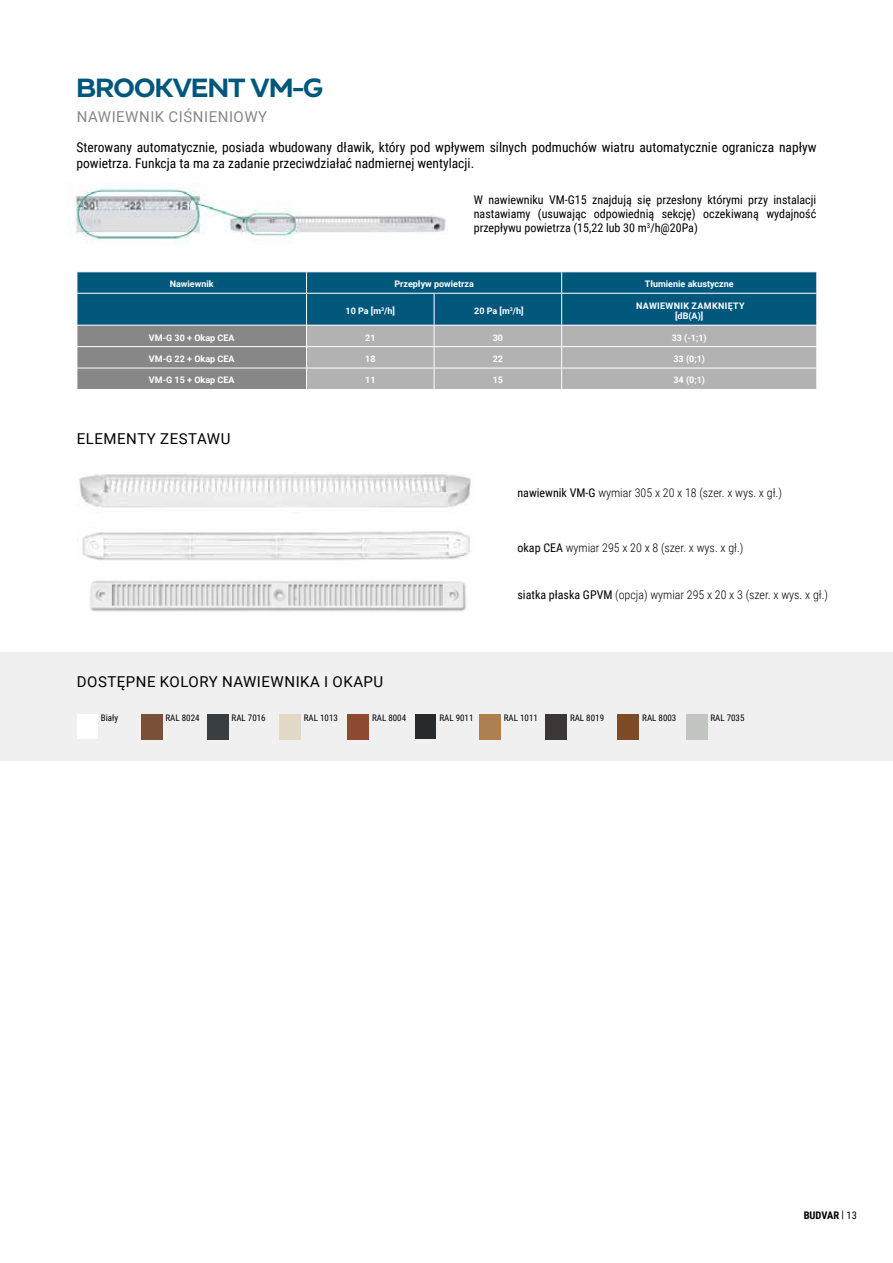
<style>
.page{position:relative;width:893px;height:1263px;background:#fff}
.page>*{position:absolute;margin:0;border:0;box-sizing:border-box;transform-origin:0 0}
.t1{font:700 27px "Bilbao";letter-spacing:-.025em;color:#00577c}
.t2{font:15px "Roboto";letter-spacing:.035em;color:#000}
.t3{font:15px "Roboto";letter-spacing:.035em;color:#878787}
.t4{font:13.5px/16.2px "Roboto Condensed";color:#000}
.t5{font:12px/14.4px "Roboto Condensed";color:#000;text-align:justify}
.t6{font:300 12px "Roboto Condensed";color:#000}
.t7{font:700 10.5px "Roboto Condensed";color:#000}
.t8{font:700 9px "Roboto";color:#fff}
.t9{font:9px "Roboto Condensed";color:#000}
.t10{font:700 9px/10.5px "Roboto";letter-spacing:.035em;color:#fff;text-align:center}
.s1{font-weight:400}
</style>
<div class="page">
<img style="left:68px;top:183px;width:378px;height:60px">
<svg style="left:77px;top:272px;width:740px;height:117px;background:#608696"></svg>
<div style="left:0;top:652px;width:893px;height:109px;background:#f0f0f0"></div>
<div style="left:77px;top:714px;width:20px;height:25px;background:#fff"></div>
<div style="left:415px;top:714px;width:21px;height:25px;background:#27292b"></div>
<div style="left:207px;top:714px;width:21px;height:26px;background:#393e42"></div>
<div style="left:546px;top:714px;width:21px;height:26px;background:#3c3635"></div>
<div style="left:141px;top:714px;width:21px;height:26px;background:#7a5039"></div>
<div style="left:479px;top:714px;width:22px;height:26px;background:#ae7f4f"></div>
<div style="left:279px;top:714px;width:22px;height:26px;background:#e2d9c6"></div>
<div style="left:618px;top:714px;width:21px;height:26px;background:#7d4b26"></div>
<div style="left:348px;top:714px;width:21px;height:26px;background:#8e4a31"></div>
<div style="left:686px;top:714px;width:21px;height:26px;background:#c3c5c2"></div>
<img style="left:90px;top:580px;width:376px;height:32px">
<img style="left:79px;top:474px;width:392px;height:34px">
<img style="left:82px;top:531px;width:389px;height:30px">
<h1 class="t1" style="left:77px;top:69px;width:248px">BROOKVENT VM-G</h1>
<p class="t3" style="left:77px;top:106px;width:192px">NAWIEWNIK CIŚNIENIOWY</p>
<p class="t4" style="left:77px;top:139px;width:741px">Sterowany automatycznie, posiada wbudowany dławik, który pod wpływem silnych podmuchów wiatru automatycznie ogranicza napływ powietrza. Funkcja ta ma za zadanie przeciwdziałać nadmiernej wentylacji.</p>
<p class="t5" style="left:474px;top:192px;width:344px">W nawiewniku VM-G15 znajdują się przesłony którymi przy instalacji nastawiamy (usuwając odpowiednią sekcję) oczekiwaną wydajność przepływu powietrza (15,22 lub 30 m<sup>3</sup>/h@20Pa)</p>
<p class="t8" style="left:170px;top:278px;width:45px">Nawiewnik</p>
<p class="t8" style="left:394px;top:278px;width:81px">Przepływ powietrza</p>
<p class="t8" style="left:645px;top:278px;width:90px">Tłumienie akustyczne</p>
<p class="t8" style="left:346px;top:304px;width:51px">10 Pa [m<sup>3</sup>/h]</p>
<p class="t8" style="left:474px;top:304px;width:51px">20 Pa [m<sup>3</sup>/h]</p>
<p class="t10" style="left:636px;top:300px;width:110px">NAWIEWNIK ZAMKNIĘTY [dB(A)]</p>
<p class="t8" style="left:149px;top:331px;width:87px">VM-G 30 + Okap CEA</p>
<p class="t8" style="left:365px;top:331px;width:12px">21</p>
<p class="t8" style="left:493px;top:331px;width:12px">30</p>
<p class="t8" style="left:672px;top:331px;width:37px">33 (-1;1)</p>
<p class="t8" style="left:149px;top:352px;width:87px">VM-G 22 + Okap CEA</p>
<p class="t8" style="left:365px;top:352px;width:12px">18</p>
<p class="t8" style="left:493px;top:352px;width:12px">22</p>
<p class="t8" style="left:673px;top:352px;width:33px">33 (0;1)</p>
<p class="t8" style="left:149px;top:374px;width:87px">VM-G 15 + Okap CEA</p>
<p class="t8" style="left:365px;top:374px;width:12px">11</p>
<p class="t8" style="left:493px;top:374px;width:12px">15</p>
<p class="t8" style="left:673px;top:374px;width:33px">34 (0;1)</p>
<p class="t2" style="left:77px;top:428px;width:155px">ELEMENTY ZESTAWU</p>
<p class="t6" style="left:517px;top:484px;width:266px"><span class="s1">nawiewnik VM-G</span> wymiar 305 x 20 x 18 (szer. x wys. x gł.)</p>
<p class="t6" style="left:517px;top:539px;width:228px"><span class="s1">okap CEA</span> wymiar 295 x 20 x 8 (szer. x wys. x gł.)</p>
<p class="t6" style="left:517px;top:587px;width:312px"><span class="s1">siatka płaska GPVM</span> (opcja) wymiar 295 x 20 x 3 (szer. x wys. x gł.)</p>
<p class="t2" style="left:77px;top:671px;width:308px">DOSTĘPNE KOLORY NAWIEWNIKA I OKAPU</p>
<p class="t9" style="left:372px;top:711px;width:36px">RAL 8004</p>
<p class="t9" style="left:710px;top:711px;width:36px">RAL 7035</p>
<p class="t9" style="left:101px;top:711px;width:19px">Biały</p>
<p class="t9" style="left:165px;top:711px;width:36px">RAL 8024</p>
<p class="t9" style="left:232px;top:711px;width:36px">RAL 7016</p>
<p class="t9" style="left:304px;top:711px;width:36px">RAL 1013</p>
<p class="t9" style="left:439px;top:711px;width:36px">RAL 9011</p>
<p class="t9" style="left:504px;top:711px;width:36px">RAL 1011</p>
<p class="t9" style="left:570px;top:711px;width:36px">RAL 8019</p>
<p class="t9" style="left:642px;top:711px;width:36px">RAL 8003</p>
<p class="t7" style="left:804px;top:1207px;width:55px">BUDVAR <span class="s1">| 13</span></p>
</div>
